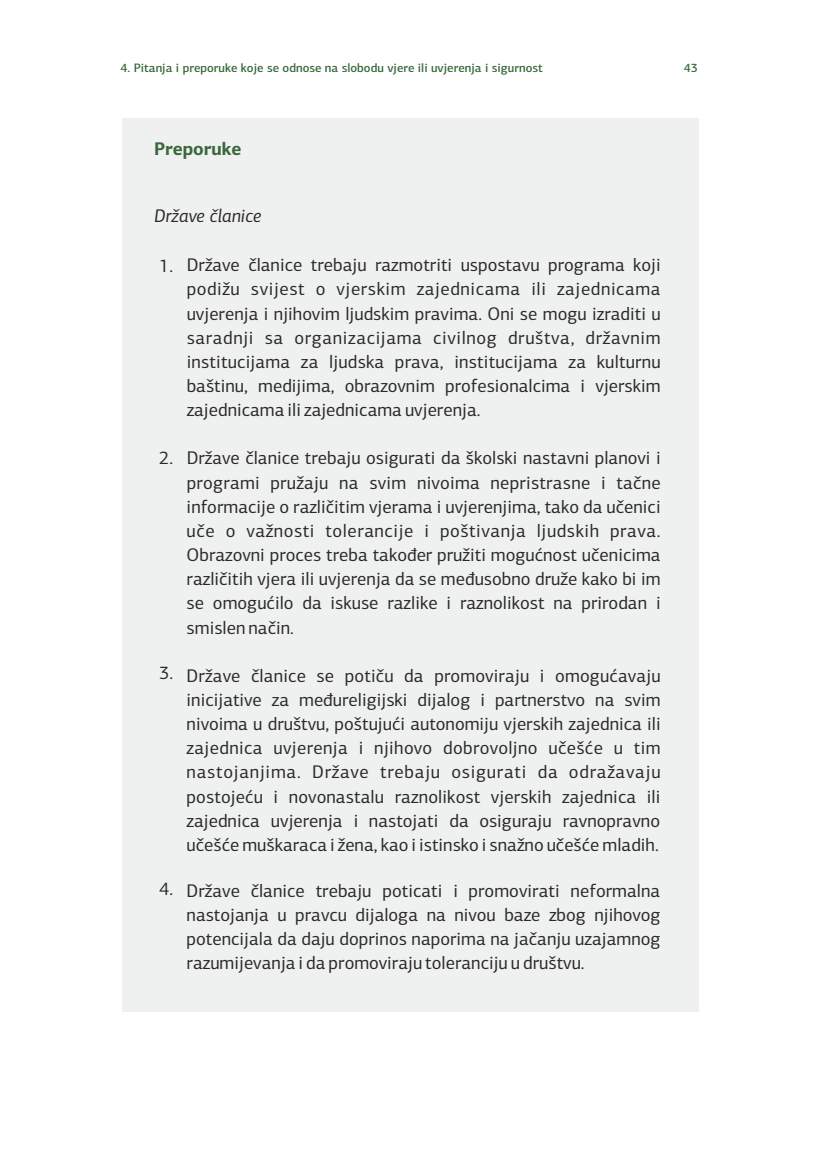
<style>
.page{position:relative;width:819px;height:1166px;background:#fff}
.page>*{position:absolute;margin:0;border:0;box-sizing:border-box;transform-origin:0 0}
.t1{font:18.38px/24.2px "PF Agora Sans Pro";color:#2b2a29;text-align:justify}
.t2{font:italic 18.38px "PF Agora Sans Pro";color:#2b2a29}
.t3{font:700 18.38px "PF Agora Sans Pro";color:#3a683b}
.t4{font:500 12.25px "PF Agora Sans Pro";color:#3a683b}
</style>
<div class="page">
<div style="left:122px;top:118px;width:576px;height:893px;background:#eff1f1"></div>
<p class="t4" style="left:121px;top:63px;width:423px">4. Pitanja i preporuke koje se odnose na slobodu vjere ili uvjerenja i sigurnost</p>
<p class="t4" style="left:683px;top:63px;width:16px">43</p>
<p class="t3" style="left:154px;top:141px;width:89px">Preporuke</p>
<p class="t2" style="left:154px;top:208px;width:109px">Države članice</p>
<p class="t1" style="left:159px;top:255px;width:16px">1.</p>
<p class="t1" style="left:187px;top:254px;width:475px">Države članice trebaju razmotriti uspostavu programa koji podižu svijest o vjerskim zajednicama ili zajednicama uvjerenja i njihovim ljudskim pravima. Oni se mogu izraditi u saradnji sa organizacijama civilnog društva, državnim institucijama za ljudska prava, institucijama za kulturnu baštinu, medijima, obrazovnim profesionalcima i vjerskim zajednicama ili zajednicama uvjerenja.</p>
<p class="t1" style="left:187px;top:448px;width:475px">Države članice trebaju osigurati da školski nastavni planovi i programi pružaju na svim nivoima nepristrasne i tačne informacije o različitim vjerama i uvjerenjima, tako da učenici uče o važnosti tolerancije i poštivanja ljudskih prava.<br>Obrazovni proces treba također pružiti mogućnost učenicima različitih vjera ili uvjerenja da se međusobno druže kako bi im se omogućilo da iskuse razlike i raznolikost na prirodan i smislen način.</p>
<p class="t1" style="left:186px;top:665px;width:475px">Države članice se potiču da promoviraju i omogućavaju inicijative za međureligijski dijalog i partnerstvo na svim nivoima u društvu, poštujući autonomiju vjerskih zajednica ili zajednica uvjerenja i njihovo dobrovoljno učešće u tim nastojanjima. Države trebaju osigurati da odražavaju postojeću i novonastalu raznolikost vjerskih zajednica ili zajednica uvjerenja i nastojati da osiguraju ravnopravno učešće muškaraca i žena, kao i istinsko i snažno učešće mladih.</p>
<p class="t1" style="left:186px;top:880px;width:475px">Države članice trebaju poticati i promovirati neformalna nastojanja u pravcu dijaloga na nivou baze zbog njihovog potencijala da daju doprinos naporima na jačanju uzajamnog razumijevanja i da promoviraju toleranciju u društvu.</p>
<p class="t1" style="left:159px;top:447px;width:16px">2.</p>
<p class="t1" style="left:159px;top:663px;width:16px">3.</p>
<p class="t1" style="left:159px;top:879px;width:16px">4.</p>
</div>
